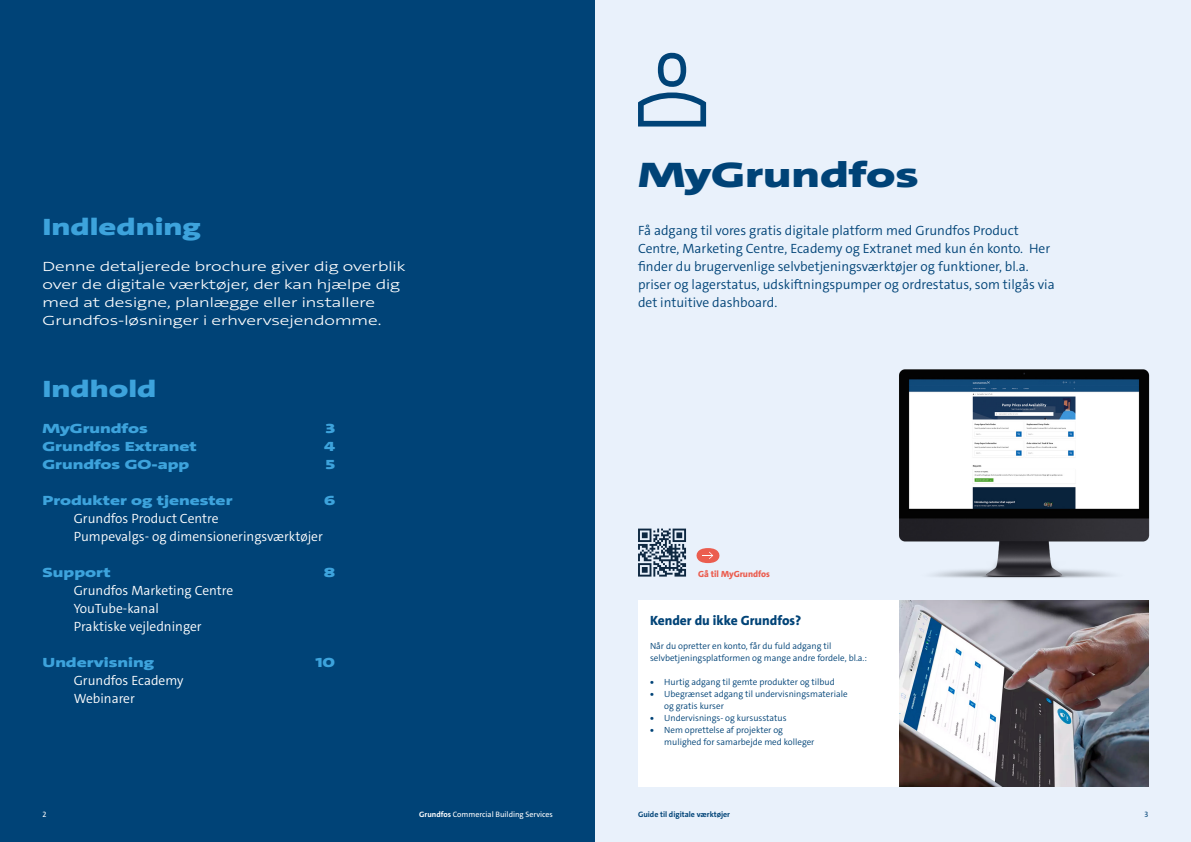
<style>
.page{position:relative;width:1191px;height:842px;background:#fff}
.page>*{position:absolute;margin:0;border:0;box-sizing:border-box;transform-origin:0 0}
.t1{font:900 36px "Grundfos The Sans Extd";color:#004377}
.t2{font:900 24px "Grundfos The Sans Extd";color:#3da3dc}
.t3{font:300 13.5px/18px "Grundfos The Sans";color:#004377}
.t4{font:300 13.5px/18px "Grundfos The Sans Extd";color:#fff}
.t5{font:300 13.5px/18px "Grundfos The Sans";color:#fff}
.t6{font:900 13.5px "Grundfos The Sans Extd";color:#3da3dc}
.t7{font:800 13.5px "Grundfos The Sans";color:#004377}
.t8{font:300 9px/12px "Grundfos The Sans";color:#004377}
.t9{font:800 9px "Grundfos The Sans";color:#eb5d4f}
.t10{font:7.9px "Grundfos The Sans";color:#fff}
.t11{font:700 7.9px "Grundfos The Sans";color:#004377}
.t12{font:7.9px "Grundfos The Sans";color:#004377}
.s1{font-weight:800}
.s2{font-weight:700}
</style>
<div class="page">
<div style="left:0;top:0;width:595px;height:842px;background:#004377"></div>
<div style="left:595px;top:0;width:596px;height:842px;background:#e9f1fb"></div>
<svg style="left:638px;top:53px;width:68px;height:74px"></svg>
<svg style="left:638px;top:529px;width:48px;height:48px"></svg>
<svg style="left:696px;top:548px;width:24px;height:15px"></svg>
<img style="left:869px;top:369px;width:281px;height:232px">
<div style="left:638px;top:601px;width:261px;height:186px;background:#fff"></div>
<img style="left:899px;top:601px;width:249px;height:186px">
<h2 class="t2" style="left:43px;top:211px;width:160px">Indledning</h2>
<h3 class="t4" style="left:43px;top:257px;width:364px">Denne detaljerede brochure giver dig overblik over de digitale værktøjer, der kan hjælpe dig med at designe, planlægge eller installere Grundfos-løsninger i erhvervsejendomme.</h3>
<h2 class="t2" style="left:43px;top:373px;width:115px">Indhold</h2>
<h3 class="t6" style="left:43px;top:419px;width:107px">MyGrundfos</h3>
<h3 class="t6" style="left:325px;top:419px;width:11px">3</h3>
<h3 class="t6" style="left:43px;top:437px;width:156px">Grundfos Extranet</h3>
<h3 class="t6" style="left:324px;top:437px;width:12px">4</h3>
<h3 class="t6" style="left:43px;top:455px;width:148px">Grundfos GO-app</h3>
<h3 class="t6" style="left:325px;top:455px;width:11px">5</h3>
<h3 class="t6" style="left:43px;top:491px;width:191px">Produkter og tjenester</h3>
<h3 class="t6" style="left:324px;top:491px;width:13px">6</h3>
<h3 class="t5" style="left:74px;top:509px;width:251px">Grundfos Product Centre<br>Pumpevalgs- og dimensioneringsværktøjer</h3>
<h3 class="t6" style="left:43px;top:563px;width:70px">Support</h3>
<h3 class="t6" style="left:324px;top:563px;width:13px">8</h3>
<h3 class="t5" style="left:74px;top:581px;width:161px">Grundfos Marketing Centre<br>YouTube-kanal<br>Praktiske vejledninger</h3>
<h3 class="t6" style="left:43px;top:653px;width:113px">Undervisning</h3>
<h3 class="t6" style="left:315px;top:653px;width:21px">10</h3>
<h3 class="t5" style="left:74px;top:671px;width:111px">Grundfos Ecademy<br>Webinarer</h3>
<h1 class="t1" style="left:638px;top:151px;width:282px">MyGrundfos</h1>
<p class="t3" style="left:638px;top:221px;width:418px">Få adgang til vores gratis digitale platform med Grundfos Product Centre, Marketing Centre, Ecademy og Extranet med kun én konto. Her finder du brugervenlige selvbetjeningsværktøjer og funktioner, bl.a. priser og lagerstatus, udskiftningspumper og ordrestatus, som tilgås via det intuitive dashboard.</p>
<p class="t9" style="left:698px;top:568px;width:73px">Gå til MyGrundfos</p>
<h3 class="t7" style="left:650px;top:611px;width:153px">Kender du ikke Grundfos?</h3>
<p class="t8" style="left:650px;top:640px;width:219px">Når du opretter en konto, får du fuld adgang til selvbetjeningsplatformen og mange andre fordele, bl.a.:</p>
<p class="t8" style="left:650px;top:676px;width:186px"><span class="s1">•</span> Hurtig adgang til gemte produkter og tilbud</p>
<p class="t8" style="left:664px;top:688px;width:185px;text-indent:-14px"><span class="s1">•</span> Ubegrænset adgang til undervisningsmateriale og gratis kurser</p>
<p class="t8" style="left:650px;top:712px;width:138px"><span class="s1">•</span> Undervisnings- og kursusstatus</p>
<p class="t8" style="left:664px;top:724px;width:152px;text-indent:-14px"><span class="s1">•</span> Nem oprettelse af projekter og mulighed for samarbejde med kolleger</p>
<p class="t10" style="left:43px;top:809px;width:5px">2</p>
<p class="t10" style="left:419px;top:809px;width:135px"><span class="s2">Grundfos</span> Commercial Building Services</p>
<p class="t11" style="left:638px;top:809px;width:93px">Guide til digitale værktøjer</p>
<p class="t12" style="left:1144px;top:809px;width:5px">3</p>
</div>
